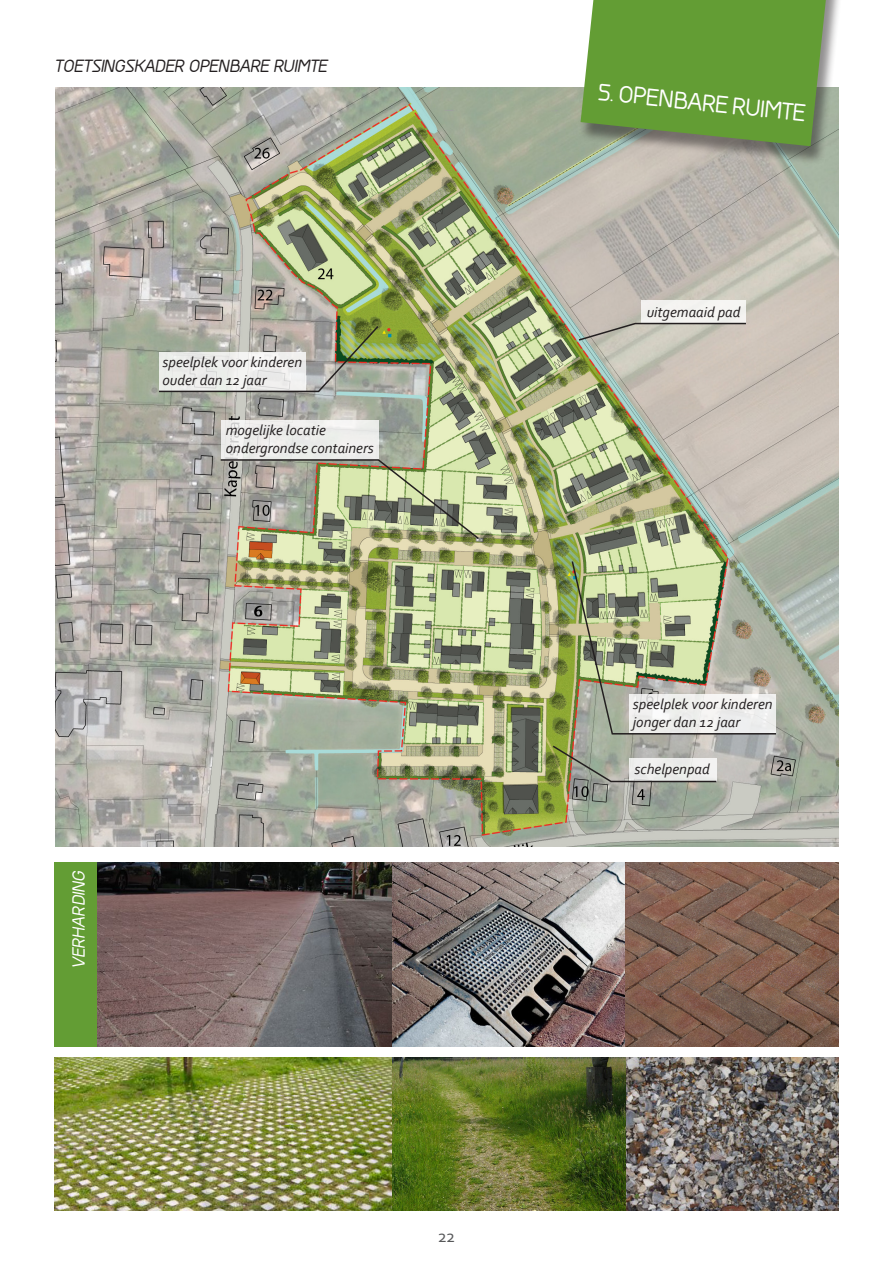
<style>
.page{position:relative;width:893px;height:1263px;background:#fff}
.page>*{position:absolute;margin:0;border:0;box-sizing:border-box;transform-origin:0 0}
.Kop_Hoofdstuk{font:700 22.5px "Greyscale Basic";color:#fff}
.t1{font:18px "Corbel";color:#57585a}
.Kop_Hoofdstuk-2{font:italic 700 16.5px "Greyscale Basic";letter-spacing:-.015em;color:#231f20}
.Kop_Hoofdstuk-3{font:italic 700 16.5px "Greyscale Basic";color:#fff}
.Kop_Hoofdstuk-4{font:italic 15px/18px "Corbel";color:#231f20}
</style>
<div class="page">
<img style="left:55px;top:88px;width:784px;height:758px">
<svg style="left:157px;top:324px;width:223px;height:69px;background:#bcbeb2"></svg>
<div style="left:642px;top:300px;width:104px;height:23px;background:#f4f4f1"></div>
<img style="left:570px;top:560px;width:207px;height:175px">
<svg style="left:577px;top:322px;width:170px;height:20px;background:#bcb8ae"></svg>
<svg style="left:551px;top:744px;width:167px;height:39px;background:#b4b7a8"></svg>
<div style="left:221px;top:421px;width:157px;height:39px;background:#ecedea"></div>
<div style="left:579px;top:0;width:270px;height:165px;background:#231f20;opacity:.5"></div>
<svg style="left:581px;top:0;width:245px;height:146px;background:#699c3f"></svg>
<img style="left:54px;top:1058px;width:785px;height:152px">
<img style="left:219px;top:458px;width:261px;height:83px">
<img style="left:97px;top:862px;width:742px;height:185px">
<div style="left:54px;top:862px;width:43px;height:185px;background:#639d34"></div>
<p class="Kop_Hoofdstuk-2" style="left:54px;top:56px;width:274px">TOETSINGSKADER OPENBARE RUIMTE</p>
<p class="Kop_Hoofdstuk-4" style="left:163px;top:353px;width:141px">speelplek voor kinderen ouder dan 12 jaar</p>
<p class="Kop_Hoofdstuk-4" style="left:226px;top:421px;width:102px">mogelijke locatie</p>
<p class="Kop_Hoofdstuk-4" style="left:226px;top:439px;width:149px">ondergrondse containers</p>
<p class="Kop_Hoofdstuk-3" style="left:69px;top:969px;width:99px;rotate:-90deg">VERHARDING</p>
<p class="t1" style="left:438px;top:1225px;width:19px">22</p>
<p class="Kop_Hoofdstuk" style="left:600px;top:78px;width:209px;rotate:6deg">5. OPENBARE RUIMTE</p>
<p class="Kop_Hoofdstuk-4" style="left:647px;top:302px;width:95px">uitgemaaid pad</p>
<p class="Kop_Hoofdstuk-4" style="left:633px;top:695px;width:141px">speelplek voor kinderen jonger dan 12 jaar</p>
<p class="Kop_Hoofdstuk-4" style="left:634px;top:760px;width:77px">schelpenpad</p>
</div>
